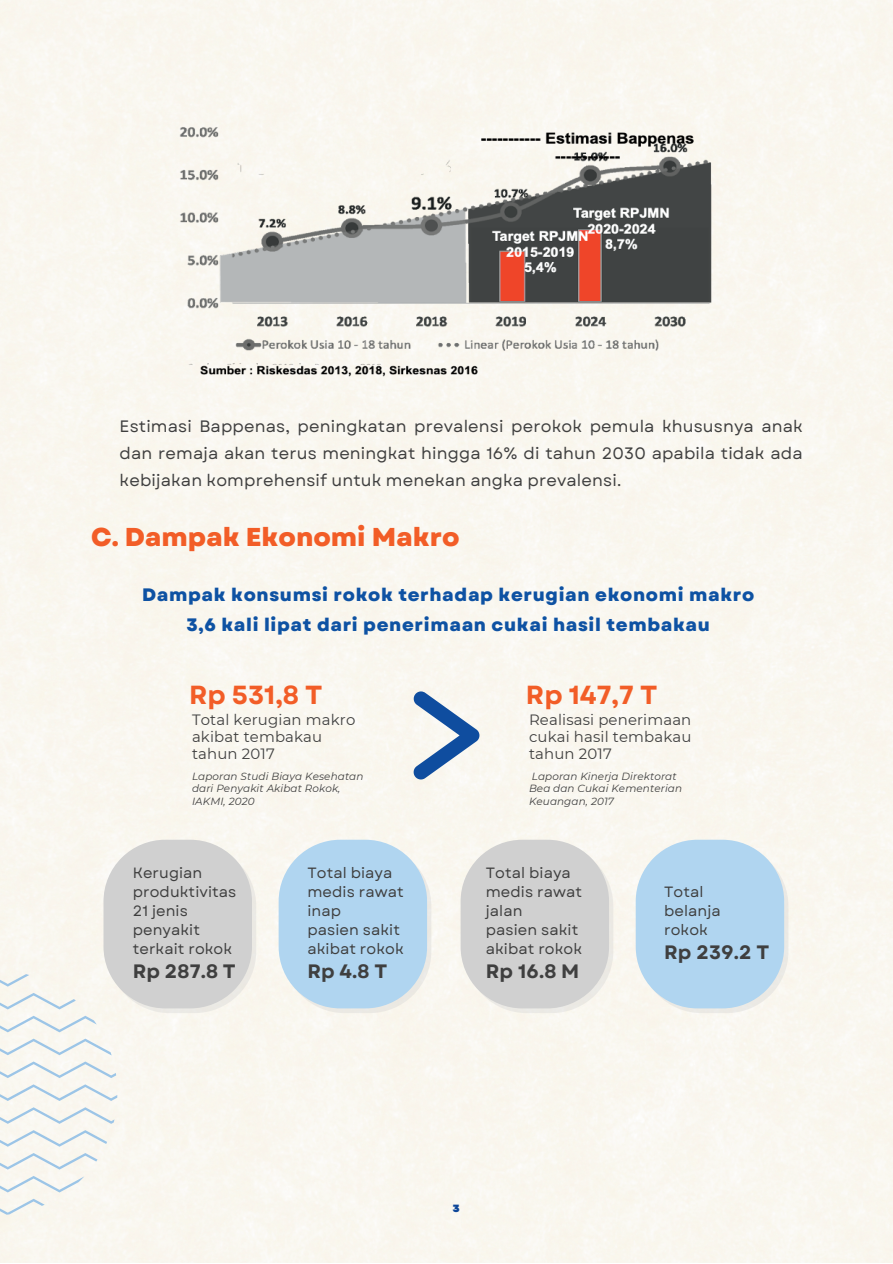
<style>
.page{position:relative;width:893px;height:1264px;background:#fff}
.page>*{position:absolute;margin:0;border:0;box-sizing:border-box;transform-origin:0 0}
.t1{font:700 26.1px "Garet";color:#f25d27}
.t2{font:800 25.8px "Garet";color:#f25d27}
.t3{font:700 19.35px "Garet";letter-spacing:.005em;color:#3f3f3f}
.t4{font:800 18px/30.3px "Garet";letter-spacing:.035em;color:#0e52a3;text-align:center}
.t5{font:16.5px/27px "Garet";letter-spacing:.01em;color:#3f3f3f;text-align:justify}
.t6{font:14.85px/19px "Garet";letter-spacing:.005em;color:#3f3f3f}
.t7{font:14.85px/16.8px "Montserrat";letter-spacing:.01em;color:#3f3f3f}
.t8{font:900 10.5px "Garet";color:#0e4799}
.t9{font:italic 10.35px/12.1px "Montserrat";letter-spacing:.01em;color:#3f3f3f}
</style>
<div class="page">
<img style="left:174px;top:120px;width:544px;height:264px">
<svg style="left:413px;top:691px;width:66px;height:88px"></svg>
<svg style="left:103px;top:839px;width:153px;height:174px;background:#d7d6d5"></svg>
<svg style="left:460px;top:839px;width:153px;height:174px;background:#d7d6d5"></svg>
<svg style="left:278px;top:839px;width:153px;height:174px;background:#bcdaef"></svg>
<svg style="left:635px;top:839px;width:153px;height:174px;background:#bcdaef"></svg>
<svg style="left:0;top:1107px;width:114px;height:16px"></svg>
<svg style="left:0;top:1175px;width:84px;height:17px"></svg>
<svg style="left:0;top:1198px;width:45px;height:16px"></svg>
<svg style="left:0;top:1084px;width:117px;height:16px"></svg>
<svg style="left:0;top:1152px;width:97px;height:17px"></svg>
<svg style="left:0;top:1015px;width:97px;height:17px"></svg>
<svg style="left:0;top:1038px;width:112px;height:17px"></svg>
<svg style="left:0;top:992px;width:76px;height:17px"></svg>
<svg style="left:0;top:1061px;width:116px;height:17px"></svg>
<svg style="left:0;top:970px;width:29px;height:16px"></svg>
<svg style="left:0;top:1129px;width:107px;height:17px"></svg>
<p class="t5" style="left:120px;top:412px;width:684px">Estimasi Bappenas, peningkatan prevalensi perokok pemula khususnya anak dan remaja akan terus meningkat hingga 16% di tahun 2030 apabila tidak ada kebijakan komprehensif untuk menekan angka prevalensi.</p>
<h2 class="t2" style="left:91px;top:518px;width:370px">C. Dampak Ekonomi Makro</h2>
<p class="t4" style="left:142px;top:579px;width:613px">Dampak konsumsi rokok terhadap kerugian ekonomi makro<br>3,6 kali lipat dari penerimaan cukai hasil tembakau</p>
<h1 class="t1" style="left:189px;top:676px;width:135px">Rp 531,8 T</h1>
<h1 class="t1" style="left:526px;top:676px;width:133px">Rp 147,7 T</h1>
<p class="t7" style="left:192px;top:711px;width:165px">Total kerugian makro akibat tembakau tahun 2017</p>
<p class="t7" style="left:529px;top:711px;width:164px;text-align:justify">Realisasi penerimaan cukai hasil tembakau tahun 2017</p>
<p class="t9" style="left:192px;top:770px;width:173px">Laporan Studi Biaya Kesehatan dari Penyakit Akibat Rokok,<br>IAKMI, 2020</p>
<p class="t9" style="left:529px;top:770px;width:155px">Laporan Kinerja Direktorat<br>Bea dan Cukai Kementerian<br>Keuangan, 2017</p>
<p class="t6" style="left:133px;top:863px;width:105px">Kerugian produktivitas<br>21 jenis penyakit terkait rokok</p>
<p class="t3" style="left:133px;top:957px;width:105px">Rp 287.8 T</p>
<p class="t6" style="left:307px;top:863px;width:98px">Total biaya medis rawat inap<br>pasien sakit akibat rokok</p>
<p class="t3" style="left:307px;top:957px;width:81px">Rp 4.8 T</p>
<p class="t6" style="left:485px;top:863px;width:98px">Total biaya medis rawat jalan<br>pasien sakit akibat rokok</p>
<p class="t3" style="left:485px;top:957px;width:95px">Rp 16.8 M</p>
<p class="t6" style="left:664px;top:882px;width:58px">Total belanja rokok</p>
<p class="t3" style="left:664px;top:938px;width:107px">Rp 239.2 T</p>
<p class="t8" style="left:453px;top:1200px;width:8px">3</p>
</div>
